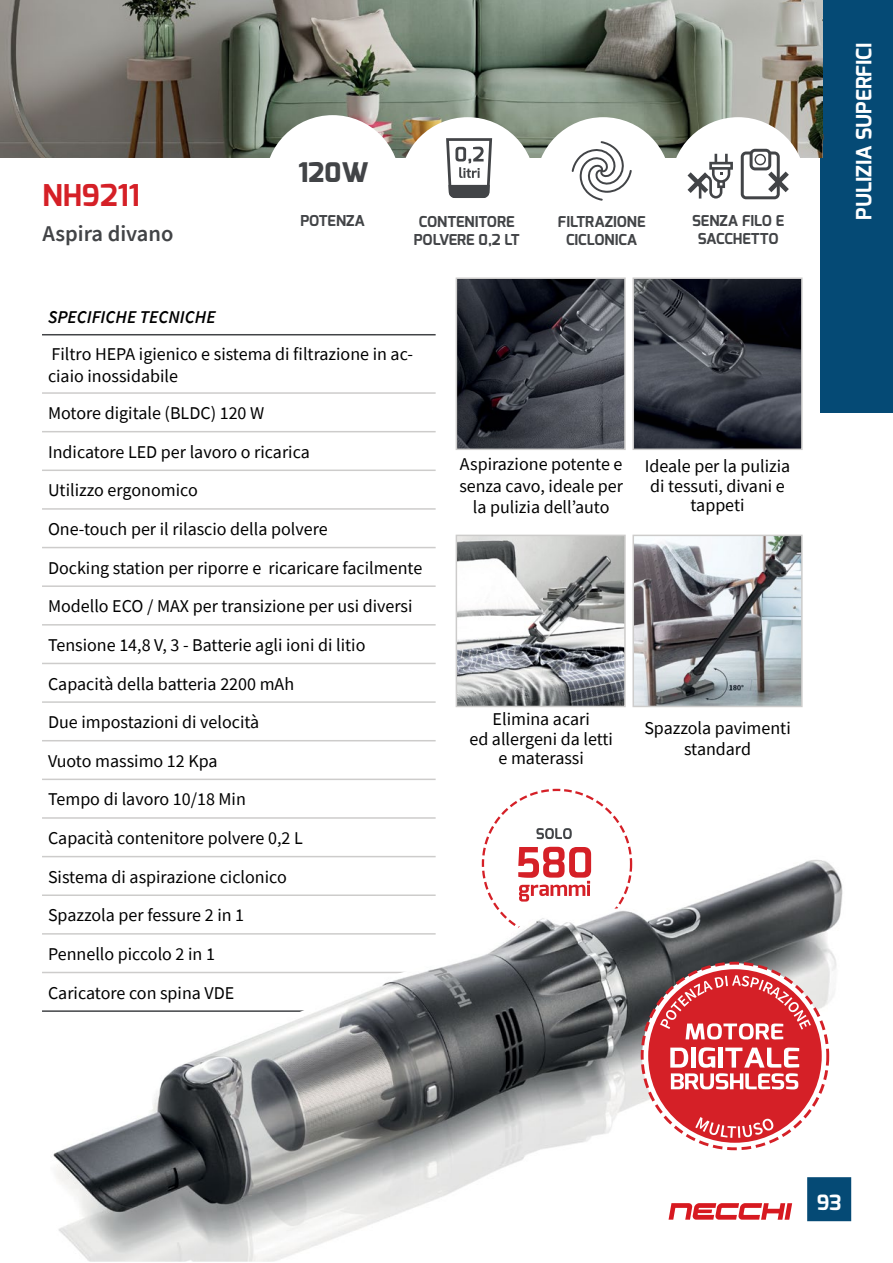
<style>
.page{position:relative;width:893px;height:1263px;background:#fff}
.page>*{position:absolute;margin:0;border:0;box-sizing:border-box;transform-origin:0 0}
.t1{font:700 30px "Exo";color:#d52027}
.t2{font:800 27px "Exo";color:#424447}
.t3{font:600 22.5px "Source Sans Pro";color:#424447}
.t4{font:700 21px "Exo";color:#fff}
.t5{font:18px/38.7px "Source Sans Pro";color:#000;text-align:center}
.t6{font:italic 600 18px "Source Sans Pro";color:#000}
.t7{font:700 15px/18px "Exo";color:#424447;text-align:center}
</style>
<div class="page">
<div style="left:821px;top:0;width:72px;height:412px;background:#054a75"></div>
<svg style="left:482px;top:789px;width:150px;height:63px"></svg>
<img style="left:0;top:0;width:823px;height:157px">
<div style="left:400px;top:117px;width:135px;height:135px;background:#fff;border-radius:50%"></div>
<div style="left:536px;top:117px;width:135px;height:135px;background:#fff;border-radius:50%"></div>
<div style="left:671px;top:117px;width:135px;height:135px;background:#fff;border-radius:50%"></div>
<hr style="left:42px;top:392px;width:394px;height:2px;background:#cdcccb">
<hr style="left:42px;top:431px;width:394px;height:1px;background:#cdcccb">
<hr style="left:42px;top:334px;width:394px;height:1px;background:#424447">
<hr style="left:42px;top:547px;width:394px;height:1px;background:#cdcccb">
<hr style="left:42px;top:469px;width:394px;height:2px;background:#cdcccb">
<hr style="left:42px;top:508px;width:394px;height:2px;background:#cdcccb">
<hr style="left:42px;top:585px;width:394px;height:2px;background:#cdcccb">
<hr style="left:42px;top:624px;width:394px;height:1px;background:#cdcccb">
<hr style="left:42px;top:663px;width:394px;height:1px;background:#cdcccb">
<hr style="left:42px;top:701px;width:394px;height:2px;background:#cdcccb">
<hr style="left:42px;top:740px;width:394px;height:1px;background:#cdcccb">
<hr style="left:42px;top:779px;width:394px;height:1px;background:#cdcccb">
<hr style="left:42px;top:817px;width:394px;height:2px;background:#cdcccb">
<img style="left:459px;top:280px;width:164px;height:167px">
<div style="left:456px;top:277px;width:170px;height:173px;border:2px solid #cdcccb"></div>
<img style="left:635px;top:280px;width:165px;height:167px">
<div style="left:632px;top:277px;width:171px;height:173px;border:2px solid #cdcccb"></div>
<img style="left:459px;top:538px;width:164px;height:166px">
<div style="left:456px;top:535px;width:170px;height:172px;border:2px solid #cdcccb"></div>
<img style="left:635px;top:538px;width:165px;height:166px">
<div style="left:632px;top:535px;width:171px;height:172px;border:2px solid #cdcccb"></div>
<img style="left:42px;top:852px;width:809px;height:410px">
<svg style="left:641px;top:962px;width:188px;height:188px"></svg>
<svg style="left:572px;top:141px;width:60px;height:60px"></svg>
<svg style="left:741px;top:124px;width:83px;height:75px"></svg>
<svg style="left:687px;top:154px;width:46px;height:45px"></svg>
<div style="left:265px;top:115px;width:135px;height:135px;background:#fff;border-radius:50%"></div>
<svg style="left:446px;top:138px;width:46px;height:60px"></svg>
<h2 class="t2" style="left:299px;top:155px;width:71px">120W</h2>
<h1 class="t1" style="left:43px;top:176px;width:99px">NH9211</h1>
<p class="t3" style="left:43px;top:219px;width:132px">Aspira divano</p>
<p class="t7" style="left:558px;top:213px;width:89px">FILTRAZIONE<br>CICLONICA</p>
<p class="t7" style="left:692px;top:212px;width:94px">SENZA FILO E<br>SACCHETTO</p>
<p class="t7" style="left:300px;top:212px;width:66px">POTENZA</p>
<p class="t7" style="left:414px;top:213px;width:107px">CONTENITORE<br>POLVERE 0,2 LT</p>
<p class="t6" style="left:48px;top:305px;width:169px">SPECIFICHE TECNICHE</p>
<p class="t5" style="left:48px;top:343px;width:367px;line-height:21.6px;text-align:left">Filtro HEPA igienico e sistema di filtrazione in ac&shy;ciaio inossidabile</p>
<p class="t5" style="left:48px;top:394px;width:376px;text-align:left">Motore digitale (BLDC) 120 W<br>Indicatore LED per lavoro o ricarica<br>Utilizzo ergonomico<br>One-touch per il rilascio della polvere<br>Docking station per riporre e ricaricare facilmente<br>Modello ECO / MAX per transizione per usi diversi<br>Tensione 14,8 V, 3 - Batterie agli ioni di litio<br>Capacità della batteria 2200 mAh<br>Due impostazioni di velocità<br>Vuoto massimo 12 Kpa<br>Tempo di lavoro 10/18 Min<br>Capacità contenitore polvere 0,2 L<br>Sistema di aspirazione ciclonico<br>Spazzola per fessure 2 in 1<br>Pennello piccolo 2 in 1<br>Caricatore con spina VDE</p>
<p class="t5" style="left:459px;top:453px;width:165px;line-height:21.6px">Aspirazione potente e senza cavo, ideale per la pulizia dell’auto</p>
<p class="t5" style="left:645px;top:456px;width:147px;line-height:19.5px">Ideale per la pulizia di tessuti, divani e tappeti</p>
<p class="t5" style="left:469px;top:709px;width:145px;line-height:19.5px">Elimina acari<br>ed allergeni da letti e materassi</p>
<p class="t5" style="left:644px;top:718px;width:148px;line-height:21px">Spazzola pavimenti standard</p>
<p class="t4" style="left:850px;top:220px;width:179px;rotate:-90deg">PULIZIA SUPERFICI</p>
<p class="t4" style="left:817px;top:1189px;width:27px">93</p>
</div>
